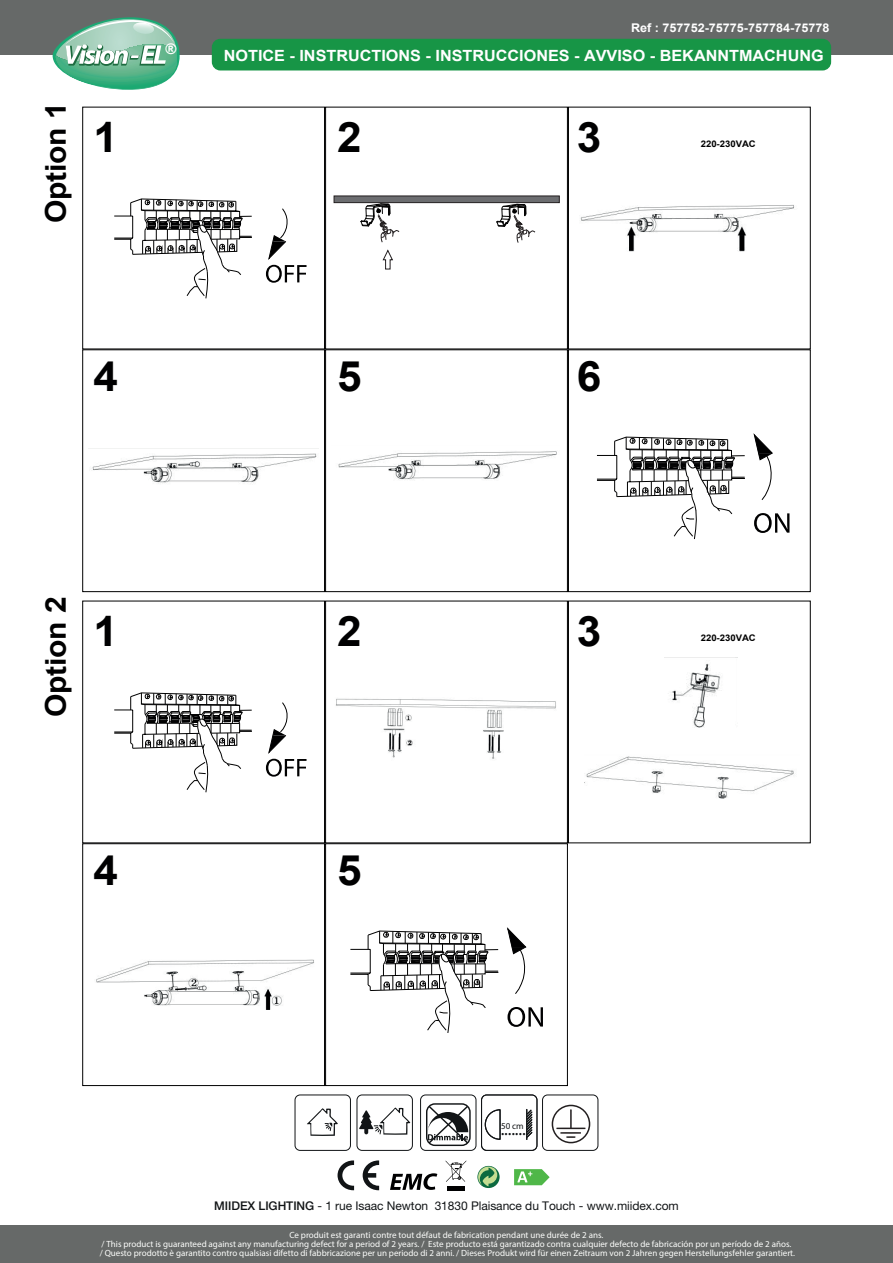
<style>
.page{position:relative;width:893px;height:1263px;background:#fff}
.page>*{position:absolute;margin:0;border:0;box-sizing:border-box;transform-origin:0 0}
.t1{font:700 42px "Arial";color:#000001;scale:1.05 1}
.t2{font:700 28.65px "Arial";letter-spacing:-.005em;color:#000001;scale:1.05 1}
.t3{font:18px "Myriad Pro";color:#111416}
.t4{font:700 15.45px "Arial";color:#fff;scale:1.05 1}
.t5{font:900 14.7px "Arial";color:#fff}
.t6{font:12px "Helvetica Neue LT Std";letter-spacing:-.005em;color:#111416}
.t7{font:700 12px "Arial";color:#fff;scale:1.05 1}
.t8{font:700 9.15px "Arial";color:#000001;scale:1.05 1}
.t9{font:9px/9px "Myriad Pro";color:#fdfefc;text-align:center}
.t10{font:9px "Myriad Pro";color:#111416}
.s1{font-weight:500}
</style>
<div class="page">
<img style="left:336px;top:698px;width:220px;height:61px">
<img style="left:586px;top:756px;width:208px;height:43px">
<img style="left:671px;top:663px;width:51px;height:65px">
<img style="left:96px;top:959px;width:218px;height:51px">
<svg style="left:497px;top:204px;width:38px;height:39px"></svg>
<svg style="left:361px;top:204px;width:38px;height:38px"></svg>
<svg style="left:383px;top:250px;width:10px;height:19px"></svg>
<div style="left:334px;top:196px;width:225px;height:7px;background:#6c6d70;border:1px solid #231f20"></div>
<div style="left:0;top:1225px;width:893px;height:38px;background:#666968"></div>
<div style="left:0;top:0;width:893px;height:54px;background:#666968"></div>
<div style="left:212px;top:39px;width:619px;height:31px;background:#179546;border-radius:9px"></div>
<svg style="left:53px;top:17px;width:127px;height:98px"></svg>
<svg style="left:446px;top:1161px;width:20px;height:21px"></svg>
<hr style="left:447px;top:1186px;width:17px;height:4px;background:#000001">
<svg style="left:390px;top:1173px;width:47px;height:17px"></svg>
<svg style="left:363px;top:1160px;width:16px;height:30px"></svg>
<svg style="left:338px;top:1160px;width:16px;height:30px"></svg>
<svg style="left:477px;top:1166px;width:23px;height:22px"></svg>
<svg style="left:514px;top:1169px;width:36px;height:16px"></svg>
<svg style="left:552px;top:1105px;width:38px;height:38px"></svg>
<div style="left:426px;top:1103px;width:45px;height:43px;border:1px solid #111416;border-radius:8px"></div>
<svg style="left:427px;top:1104px;width:43px;height:41px"></svg>
<div style="left:420px;top:1094px;width:56px;height:57px;border:1px solid #111416;border-radius:5px"></div>
<div style="left:481px;top:1094px;width:56px;height:57px;border:1px solid #111416;border-radius:5px"></div>
<svg style="left:484px;top:1109px;width:17px;height:31px"></svg>
<hr style="left:526px;top:1109px;width:1px;height:30px;background:#111416">
<svg style="left:526px;top:1109px;width:7px;height:29px"></svg>
<div style="left:542px;top:1094px;width:56px;height:57px;border:1px solid #111416;border-radius:5px"></div>
<div style="left:295px;top:1094px;width:56px;height:57px;border:1px solid #111416;border-radius:5px"></div>
<svg style="left:307px;top:1108px;width:31px;height:28px"></svg>
<div style="left:356px;top:1094px;width:57px;height:57px;border:1px solid #111416;border-radius:5px"></div>
<svg style="left:359px;top:1107px;width:51px;height:28px"></svg>
<svg style="left:266px;top:265px;width:40px;height:18px"></svg>
<svg style="left:114px;top:199px;width:138px;height:100px"></svg>
<svg style="left:268px;top:208px;width:20px;height:51px"></svg>
<svg style="left:753px;top:434px;width:20px;height:66px"></svg>
<svg style="left:597px;top:437px;width:148px;height:102px"></svg>
<svg style="left:754px;top:513px;width:35px;height:20px"></svg>
<div style="left:83px;top:350px;width:242px;height:242px;border:1px solid #000001"></div>
<div style="left:325px;top:350px;width:243px;height:242px;border:1px solid #000001"></div>
<div style="left:568px;top:350px;width:242px;height:242px;border:1px solid #000001"></div>
<div style="left:325px;top:107px;width:243px;height:242px;border:1px solid #000001"></div>
<img style="left:580px;top:205px;width:214px;height:47px">
<img style="left:92px;top:453px;width:225px;height:31px">
<img style="left:338px;top:451px;width:219px;height:29px">
<svg style="left:266px;top:759px;width:40px;height:18px"></svg>
<svg style="left:114px;top:693px;width:138px;height:100px"></svg>
<svg style="left:268px;top:702px;width:20px;height:51px"></svg>
<svg style="left:507px;top:928px;width:19px;height:66px"></svg>
<svg style="left:350px;top:931px;width:149px;height:102px"></svg>
<svg style="left:507px;top:1007px;width:36px;height:20px"></svg>
<div style="left:83px;top:843px;width:242px;height:243px;border:1px solid #000001"></div>
<div style="left:325px;top:843px;width:243px;height:243px;border:1px solid #000001"></div>
<div style="left:325px;top:601px;width:243px;height:242px;border:1px solid #000001"></div>
<h2 class="t2" style="left:35px;top:223px;width:116px;rotate:-90deg">Option 1</h2>
<h3 class="t5" style="left:165px;top:38px;width:13px">®</h3>
<h3 class="t7" style="left:631px;top:19px;width:190px">Ref : 757752-75775-757784-75778</h3>
<h3 class="t4" style="left:224px;top:45px;width:573px">NOTICE - INSTRUCTIONS - INSTRUCCIONES - AVVISO - BEKANNTMACHUNG</h3>
<h1 class="t1" style="left:93px;top:108px;width:25px">1</h1>
<h1 class="t1" style="left:337px;top:108px;width:25px">2</h1>
<h1 class="t1" style="left:577px;top:108px;width:25px">3</h1>
<p class="t8" style="left:701px;top:138px;width:54px">220-230VAC</p>
<h1 class="t1" style="left:93px;top:347px;width:25px">4</h1>
<h1 class="t1" style="left:337px;top:347px;width:25px">5</h1>
<h1 class="t1" style="left:577px;top:347px;width:25px">6</h1>
<h2 class="t2" style="left:35px;top:717px;width:116px;rotate:-90deg">Option 2</h2>
<h1 class="t1" style="left:93px;top:602px;width:25px">1</h1>
<h1 class="t1" style="left:337px;top:602px;width:25px">2</h1>
<h1 class="t1" style="left:577px;top:602px;width:25px">3</h1>
<h1 class="t1" style="left:93px;top:841px;width:25px">4</h1>
<h1 class="t1" style="left:337px;top:841px;width:25px">5</h1>
<p class="t8" style="left:701px;top:631px;width:54px">220-230VAC</p>
<p class="t10" style="left:501px;top:1121px;width:24px">50 cm</p>
<h3 class="t3" style="left:501px;top:1118px;width:26px">.......</h3>
<h3 class="t6" style="left:214px;top:1199px;width:466px"><span class="s1">MIIDEX LIGHTING</span> - 1 rue Isaac Newton 31830 Plaisance du Touch - www.miidex.com</h3>
<p class="t9" style="left:100px;top:1230px;width:697px">Ce produit est garanti contre tout défaut de fabrication pendant une durée de 2 ans.<br>/ This product is guaranteed against any manufacturing defect for a period of 2 years. / Este producto está garantizado contra cualquier defecto de fabricación por un período de 2 años.<br>/ Questo prodotto è garantito contro qualsiasi difetto di fabbricazione per un periodo di 2 anni. / Dieses Produkt wird für einen Zeitraum von 2 Jahren gegen Herstellungsfehler garantiert.</p>
</div>
